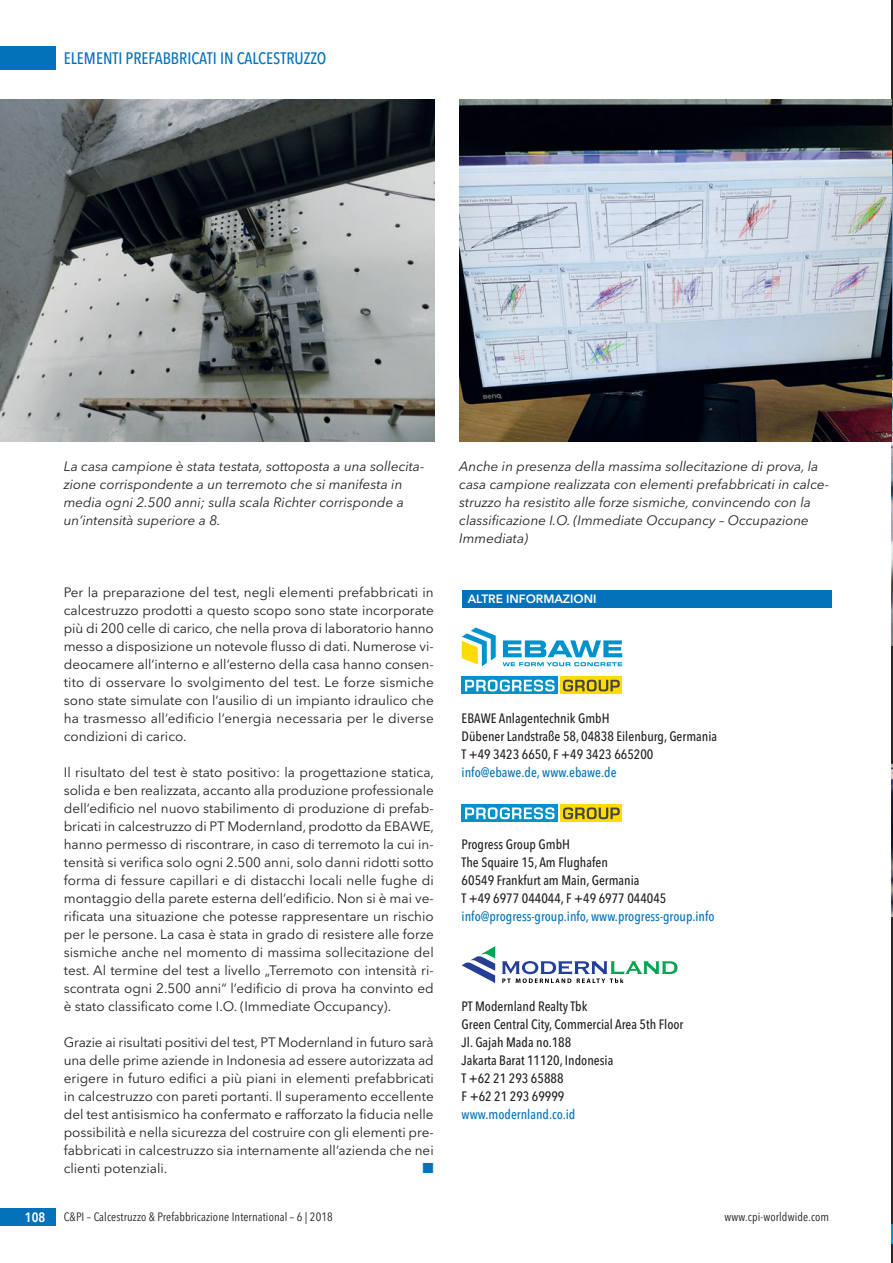
<style>
.page{position:relative;width:893px;height:1263px;background:#fff}
.page>*{position:absolute;margin:0;border:0;box-sizing:border-box;transform-origin:0 0}
.t1{font:500 16.5px "Avenir Next Condensed";color:#0372bb}
.t2{font:13.5px/18px "Avenir Next";color:#231f20;text-align:justify}
.t3{font:italic 13.5px/18px "Avenir Next";color:#231f20}
.t4{font:500 13.5px/18px "Avenir Next Condensed";color:#231f20}
.t5{font:500 13.5px "Avenir Next Condensed";color:#0372bb}
.t6{font:600 13.5px "Avenir Next Condensed";color:#fff}
.t7{font:13.5px "European Pi Three";color:#0372bb}
.t8{font:12px "Avenir Next Condensed";letter-spacing:.01em;color:#231f20}
.t9{font:600 12px "Avenir Next";color:#fff}
</style>
<div class="page">
<hr style="left:892px;top:0;width:1px;height:1263px;background:#262626">
<svg style="left:892px;top:1224px;width:1px;height:19px"></svg>
<img style="left:892px;top:164px;width:1px;height:481px">
<img style="left:892px;top:765px;width:1px;height:151px">
<div style="left:462px;top:590px;width:370px;height:17px;background:#0372bb"></div>
<div style="left:462px;top:677px;width:96px;height:17px;background:#0092cd"></div>
<div style="left:560px;top:677px;width:62px;height:17px;background:#fedc02"></div>
<svg style="left:465px;top:679px;width:90px;height:12px"></svg>
<svg style="left:563px;top:679px;width:57px;height:12px"></svg>
<svg style="left:462px;top:627px;width:34px;height:39px"></svg>
<svg style="left:503px;top:640px;width:119px;height:26px"></svg>
<div style="left:0;top:47px;width:55px;height:23px;background:#0372bb"></div>
<div style="left:0;top:1208px;width:55px;height:18px;background:#0372bb"></div>
<div style="left:462px;top:804px;width:96px;height:18px;background:#0092cd"></div>
<div style="left:560px;top:804px;width:62px;height:18px;background:#fedc02"></div>
<svg style="left:465px;top:807px;width:90px;height:12px"></svg>
<svg style="left:563px;top:807px;width:57px;height:12px"></svg>
<svg style="left:462px;top:946px;width:33px;height:37px"></svg>
<svg style="left:502px;top:961px;width:175px;height:22px"></svg>
<img style="left:0;top:100px;width:434px;height:341px">
<img style="left:459px;top:100px;width:433px;height:341px">
<p class="t1" style="left:64px;top:51px;width:264px">ELEMENTI PREFABBRICATI IN CALCESTRUZZO</p>
<p class="t3" style="left:64px;top:458px;width:362px">La casa campione è stata testata, sottoposta a una sollecita&shy;zione corrispondente a un terremoto che si manifesta in media ogni 2.500 anni; sulla scala Richter corrisponde a un’intensità superiore a 8.</p>
<p class="t3" style="left:459px;top:458px;width:371px">Anche in presenza della massima sollecitazione di prova, la casa campione realizzata con elementi prefabbricati in calce&shy;struzzo ha resistito alle forze sismiche, convincendo con la classificazione I.O. (Immediate Occupancy – Occupazione Immediata)</p>
<p class="t2" style="left:64px;top:584px;width:371px">Per la preparazione del test, negli elementi prefabbricati in calcestruzzo prodotti a questo scopo sono state incorporate più di 200 celle di carico, che nella prova di laboratorio hanno messo a disposizione un notevole flusso di dati. Numerose vi&shy;deocamere all‘interno e all‘esterno della casa hanno consen&shy;tito di osservare lo svolgimento del test. Le forze sismiche sono state simulate con l‘ausilio di un impianto idraulico che ha trasmesso all‘edificio l‘energia necessaria per le diverse condizioni di carico.</p>
<p class="t2" style="left:64px;top:764px;width:372px">Il risultato del test è stato positivo: la progettazione statica, solida e ben realizzata, accanto alla produzione professionale dell‘edificio nel nuovo stabilimento di produzione di prefab&shy;bricati in calcestruzzo di PT Modernland, prodotto da EBAWE, hanno permesso di riscontrare, in caso di terremoto la cui in&shy;tensità si verifica solo ogni 2.500 anni, solo danni ridotti sotto forma di fessure capillari e di distacchi locali nelle fughe di montaggio della parete esterna dell‘edificio. Non si è mai ve&shy;rificata una situazione che potesse rappresentare un rischio per le persone. La casa è stata in grado di resistere alle forze sismiche anche nel momento di massima sollecitazione del test. Al termine del test a livello „Terremoto con intensità ri&shy;scontrata ogni 2.500 anni“ l‘edificio di prova ha convinto ed è stato classificato come I.O. (Immediate Occupancy).</p>
<p class="t2" style="left:64px;top:1034px;width:371px">Grazie ai risultati positivi del test, PT Modernland in futuro sarà una delle prime aziende in Indonesia ad essere autorizzata ad erigere in futuro edifici a più piani in elementi prefabbricati in calcestruzzo con pareti portanti. Il superamento eccellente del test antisismico ha confermato e rafforzato la fiducia nelle possibilità e nella sicurezza del costruire con gli elementi pre&shy;fabbricati in calcestruzzo sia internamente all‘azienda che nei clienti potenziali.</p>
<p class="t7" style="left:422px;top:1160px;width:13px">-</p>
<p class="t9" style="left:468px;top:594px;width:130px">ALTRE INFORMAZIONI</p>
<p class="t4" style="left:462px;top:710px;width:257px">EBAWE Anlagentechnik GmbH<br>Dübener Landstraße 58, 04838 Eilenburg, Germania<br>T +49 3423 6650, F +49 3423 665200</p>
<p class="t5" style="left:462px;top:766px;width:156px">info@ebawe.de, www.ebawe.de</p>
<p class="t4" style="left:462px;top:836px;width:206px">Progress Group GmbH<br>The Squaire 15, Am Flughafen<br>60549 Frankfurt am Main, Germania<br>T +49 6977 044044, F +49 6977 044045</p>
<p class="t5" style="left:462px;top:910px;width:254px">info@progress-group.info, www.progress-group.info</p>
<p class="t4" style="left:462px;top:998px;width:223px">PT Modernland Realty Tbk<br>Green Central City, Commercial Area 5th Floor<br>Jl. Gajah Mada no.188<br>Jakarta Barat 11120, Indonesia<br>T +62 21 293 65888<br>F +62 21 293 69999</p>
<p class="t5" style="left:462px;top:1108px;width:115px">www.modernland.co.id</p>
<p class="t6" style="left:25px;top:1209px;width:22px">108</p>
<p class="t8" style="left:64px;top:1209px;width:271px">C&amp;PI – Calcestruzzo &amp; Prefabbricazione International – 6 | 2018</p>
<p class="t8" style="left:725px;top:1209px;width:106px">www.cpi-worldwide.com</p>
</div>
